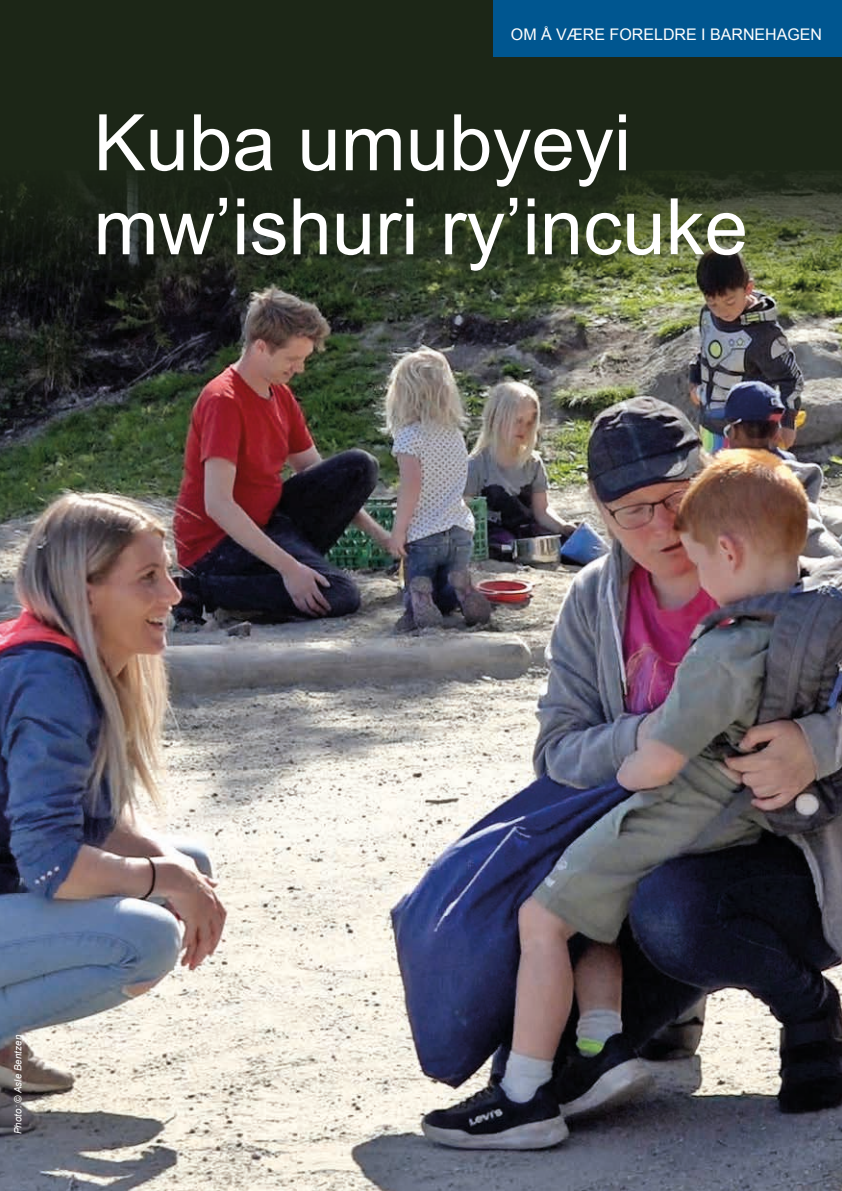
<style>
.page{position:relative;width:842px;height:1191px;background:#1c2617}
.page>*{position:absolute;margin:0;border:0;box-sizing:border-box;transform-origin:0 0}
.t1{font:78px/84px "Arial";color:#fff}
.t2{font:16px "Arial";color:#fff}
.t3{font:italic 10px "Arial";letter-spacing:.01em;color:#fff}
</style>
<div class="page">
<img style="left:0;top:171px;width:842px;height:1020px">
<div style="left:493px;top:0;width:349px;height:57px;background:#005690"></div>
<p class="t2" style="left:511px;top:24px;width:313px">OM Å VÆRE FORELDRE I BARNEHAGEN</p>
<p class="t1" style="left:94px;top:102px;width:656px">Kuba umubyeyi mw’ishuri ry’incuke</p>
<p class="t3" style="left:11px;top:1134px;width:101px;rotate:-90deg">Photo: © Asle Bentzen</p>
</div>
